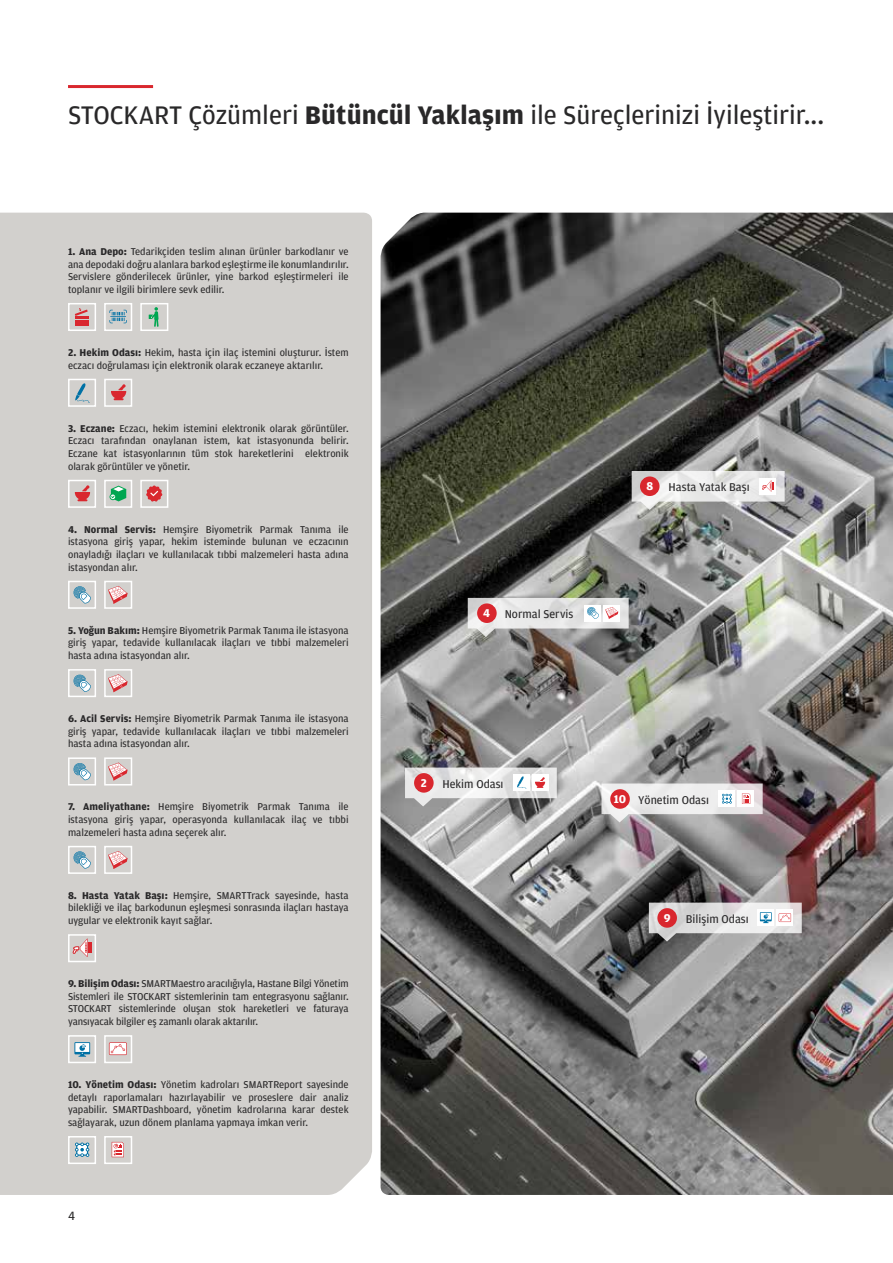
<style>
.page{position:relative;width:893px;height:1263px;background:#fff}
.page>*{position:absolute;margin:0;border:0;box-sizing:border-box;transform-origin:0 0}
.t1{font:27px "Amplitude";color:#292829}
.t2{font:12.75px "Amplitude";color:#292829}
.t3{font:12px "Amplitude";color:#292829}
.t4{font:700 12px "Amplitude";color:#fff}
.t5{font:10.5px/12.6px "Amplitude";color:#292829;text-align:justify}
.s1{font-weight:700}
.s2{font-weight:700;color:#fff}
</style>
<div class="page">
<hr style="left:68px;top:85px;width:85px;height:3px;background:#d9272e">
<div style="left:0;top:213px;width:372px;height:982px;background:#d2d0cd"></div>
<img style="left:381px;top:213px;width:512px;height:982px">
<svg style="left:405px;top:767px;width:152px;height:39px"></svg>
<svg style="left:75px;top:308px;width:14px;height:17px"></svg>
<div style="left:68px;top:303px;width:28px;height:28px;border:2px solid #fff"></div>
<svg style="left:111px;top:384px;width:15px;height:16px"></svg>
<div style="left:104px;top:379px;width:28px;height:28px;border:2px solid #fff"></div>
<svg style="left:75px;top:485px;width:15px;height:16px"></svg>
<div style="left:68px;top:480px;width:28px;height:28px;border:2px solid #fff"></div>
<svg style="left:75px;top:383px;width:15px;height:20px"></svg>
<div style="left:68px;top:379px;width:28px;height:28px;border:2px solid #fff"></div>
<svg style="left:73px;top:586px;width:18px;height:17px"></svg>
<div style="left:68px;top:581px;width:28px;height:28px;border:2px solid #fff"></div>
<svg style="left:73px;top:674px;width:18px;height:18px"></svg>
<div style="left:68px;top:669px;width:28px;height:28px;border:2px solid #fff"></div>
<svg style="left:73px;top:762px;width:18px;height:18px"></svg>
<div style="left:68px;top:757px;width:28px;height:28px;border:2px solid #fff"></div>
<svg style="left:73px;top:851px;width:18px;height:17px"></svg>
<div style="left:68px;top:846px;width:28px;height:28px;border:2px solid #fff"></div>
<svg style="left:108px;top:586px;width:20px;height:18px"></svg>
<div style="left:104px;top:581px;width:28px;height:28px;border:2px solid #fff"></div>
<svg style="left:108px;top:674px;width:20px;height:18px"></svg>
<div style="left:104px;top:669px;width:28px;height:28px;border:2px solid #fff"></div>
<svg style="left:108px;top:763px;width:20px;height:18px"></svg>
<div style="left:104px;top:757px;width:28px;height:28px;border:2px solid #fff"></div>
<svg style="left:108px;top:851px;width:20px;height:18px"></svg>
<div style="left:104px;top:846px;width:28px;height:28px;border:2px solid #fff"></div>
<svg style="left:468px;top:598px;width:161px;height:39px;background:#d0c7c7"></svg>
<svg style="left:72px;top:938px;width:19px;height:19px"></svg>
<div style="left:68px;top:934px;width:28px;height:28px;border:2px solid #fff"></div>
<svg style="left:632px;top:471px;width:153px;height:39px"></svg>
<svg style="left:74px;top:1042px;width:16px;height:15px"></svg>
<div style="left:68px;top:1035px;width:28px;height:28px;border:2px solid #fff"></div>
<svg style="left:75px;top:1142px;width:14px;height:15px"></svg>
<div style="left:68px;top:1136px;width:28px;height:28px;border:2px solid #fff"></div>
<svg style="left:109px;top:1042px;width:18px;height:13px"></svg>
<div style="left:104px;top:1035px;width:28px;height:28px;border:2px solid #fff"></div>
<svg style="left:649px;top:903px;width:153px;height:38px"></svg>
<svg style="left:112px;top:1142px;width:12px;height:15px"></svg>
<div style="left:104px;top:1136px;width:28px;height:28px;border:2px solid #fff"></div>
<svg style="left:601px;top:783px;width:162px;height:39px"></svg>
<svg style="left:110px;top:486px;width:16px;height:15px"></svg>
<div style="left:104px;top:480px;width:28px;height:28px;border:2px solid #fff"></div>
<svg style="left:146px;top:485px;width:16px;height:16px"></svg>
<div style="left:140px;top:480px;width:28px;height:28px;border:2px solid #fff"></div>
<svg style="left:109px;top:310px;width:18px;height:13px"></svg>
<div style="left:104px;top:303px;width:28px;height:28px;border:2px solid #fff"></div>
<svg style="left:149px;top:307px;width:10px;height:20px"></svg>
<div style="left:140px;top:303px;width:28px;height:28px;border:2px solid #fff"></div>
<h1 class="t1" style="left:68px;top:100px;width:758px">STOCKART Çözümleri <span class="s1">Bütüncül Yaklaşım</span> ile Süreçlerinizi İyileştirir...</h1>
<p class="t5" style="left:68px;top:245px;width:282px"><span class="s1">1. Ana Depo:</span> Tedarikçiden teslim alınan ürünler barkodlanır ve ana depodaki doğru alanlara barkod eşleştirme ile konumlandırılır.<br>Servislere gönderilecek ürünler, yine barkod eşleştirmeleri ile toplanır ve ilgili birimlere sevk edilir.</p>
<p class="t5" style="left:68px;top:346px;width:282px"><span class="s1">2. Hekim Odası:</span> Hekim, hasta için ilaç istemini oluşturur. İstem eczacı doğrulaması için elektronik olarak eczaneye aktarılır.</p>
<p class="t5" style="left:68px;top:422px;width:282px"><span class="s1">3. Eczane:</span> Eczacı, hekim istemini elektronik olarak görüntüler.<br>Eczacı tarafından onaylanan istem, kat istasyonunda belirir.<br>Eczane kat istasyonlarının tüm stok hareketlerini elektronik olarak görüntüler ve yönetir.</p>
<p class="t5" style="left:68px;top:523px;width:282px"><span class="s1">4. Normal Servis:</span> Hemşire Biyometrik Parmak Tanıma ile istasyona giriş yapar, hekim isteminde bulunan ve eczacının onayladığı ilaçları ve kullanılacak tıbbi malzemeleri hasta adına istasyondan alır.</p>
<p class="t5" style="left:68px;top:624px;width:282px"><span class="s1">5. Yoğun Bakım:</span> Hemşire Biyometrik Parmak Tanıma ile istasyona giriş yapar, tedavide kullanılacak ilaçları ve tıbbi malzemeleri hasta adına istasyondan alır.</p>
<p class="t5" style="left:68px;top:712px;width:282px"><span class="s1">6. Acil Servis:</span> Hemşire Biyometrik Parmak Tanıma ile istasyona giriş yapar, tedavide kullanılacak ilaçları ve tıbbi malzemeleri hasta adına istasyondan alır.</p>
<p class="t5" style="left:68px;top:801px;width:282px"><span class="s1">7. Ameliyathane:</span> Hemşire Biyometrik Parmak Tanıma ile istasyona giriş yapar, operasyonda kullanılacak ilaç ve tıbbi malzemeleri hasta adına seçerek alır.</p>
<p class="t5" style="left:68px;top:889px;width:282px"><span class="s1">8. Hasta Yatak Başı:</span> Hemşire, SMARTTrack sayesinde, hasta bilekliği ve ilaç barkodunun eşleşmesi sonrasında ilaçları hastaya uygular ve elektronik kayıt sağlar.</p>
<p class="t5" style="left:68px;top:977px;width:282px"><span class="s1">9. Bilişim Odası:</span> SMARTMaestro aracılığıyla, Hastane Bilgi Yönetim Sistemleri ile STOCKART sistemlerinin tam entegrasyonu sağlanır.<br>STOCKART sistemlerinde oluşan stok hareketleri ve faturaya yansıyacak bilgiler eş zamanlı olarak aktarılır.</p>
<p class="t5" style="left:68px;top:1078px;width:282px"><span class="s1">10. Yönetim Odası:</span> Yönetim kadroları SMARTReport sayesinde detaylı raporlamaları hazırlayabilir ve proseslere dair analiz yapabilir. SMARTDashboard, yönetim kadrolarına karar destek sağlayarak, uzun dönem planlama yapmaya imkan verir.</p>
<p class="t2" style="left:68px;top:1209px;width:9px">4</p>
<p class="t3" style="left:483px;top:607px;width:92px"><span class="s2">4</span> Normal Servis</p>
<p class="t4" style="left:646px;top:479px;width:8px">8</p>
<p class="t3" style="left:669px;top:480px;width:83px">Hasta Yatak Başı</p>
<p class="t4" style="left:421px;top:776px;width:8px">2</p>
<p class="t3" style="left:442px;top:777px;width:63px">Hekim Odası</p>
<p class="t3" style="left:614px;top:793px;width:97px"><span class="s2">10</span> Yönetim Odası</p>
<p class="t4" style="left:664px;top:911px;width:8px">9</p>
<p class="t3" style="left:686px;top:912px;width:64px">Bilişim Odası</p>
</div>
